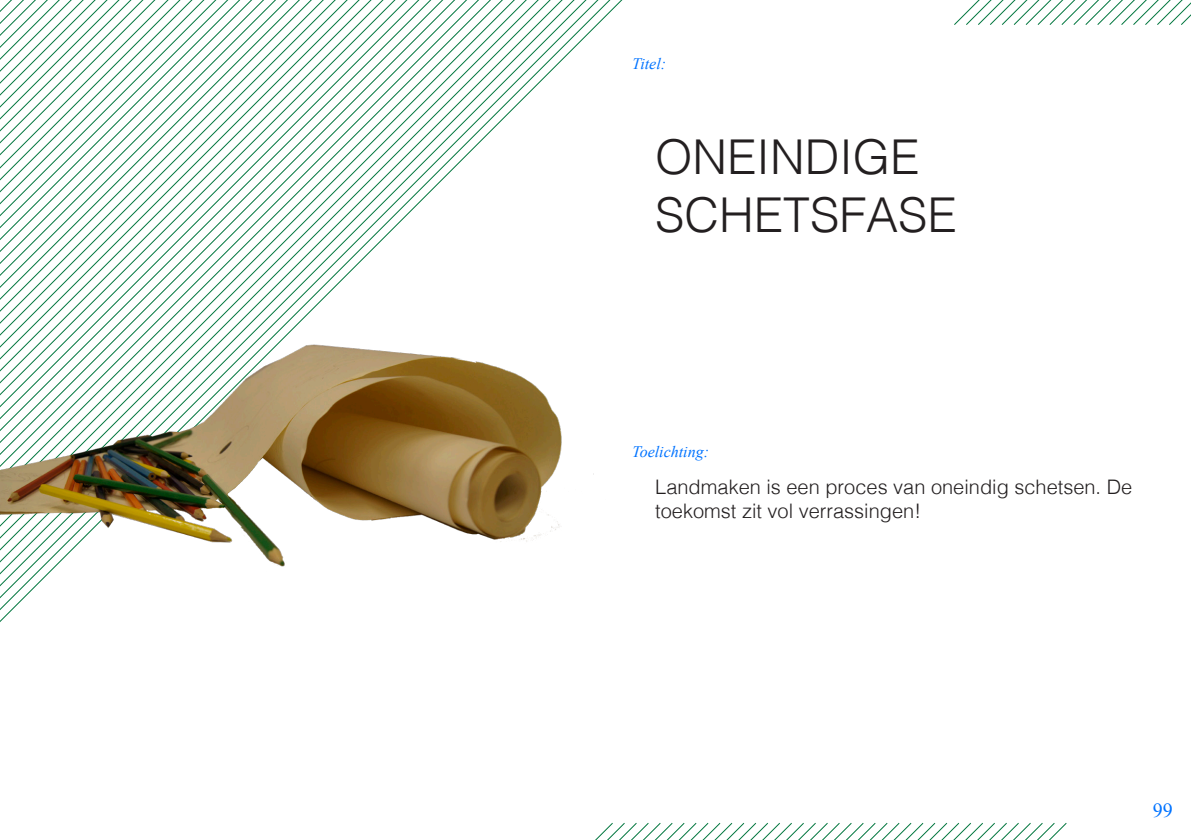
<style>
.page{position:relative;width:1191px;height:840px;background:#fff}
.page>*{position:absolute;margin:0;border:0;box-sizing:border-box;transform-origin:0 0}
.t1{font:300 48px/57.6px "Helvetica";color:#231f20}
.t2{font:300 20px/24px "Helvetica";color:#231f20}
.t3{font:20px "Times New Roman";color:#0073ff}
.t4{font:italic 16px "Times New Roman";color:#0073ff}
</style>
<div class="page">
<svg style="left:0;top:224px;width:172px;height:27px"></svg>
<svg style="left:465px;top:0;width:12px;height:158px"></svg>
<svg style="left:453px;top:0;width:12px;height:170px"></svg>
<svg style="left:441px;top:0;width:12px;height:182px"></svg>
<svg style="left:430px;top:0;width:11px;height:193px"></svg>
<svg style="left:418px;top:0;width:12px;height:205px"></svg>
<svg style="left:406px;top:0;width:12px;height:217px"></svg>
<svg style="left:394px;top:0;width:12px;height:224px"></svg>
<svg style="left:382px;top:0;width:12px;height:224px"></svg>
<svg style="left:370px;top:0;width:12px;height:224px"></svg>
<svg style="left:358px;top:0;width:12px;height:224px"></svg>
<svg style="left:346px;top:0;width:12px;height:224px"></svg>
<svg style="left:334px;top:0;width:12px;height:224px"></svg>
<svg style="left:322px;top:0;width:12px;height:224px"></svg>
<svg style="left:310px;top:0;width:12px;height:224px"></svg>
<svg style="left:298px;top:0;width:12px;height:224px"></svg>
<svg style="left:286px;top:0;width:12px;height:224px"></svg>
<svg style="left:274px;top:0;width:12px;height:224px"></svg>
<svg style="left:262px;top:0;width:12px;height:224px"></svg>
<svg style="left:250px;top:0;width:12px;height:224px"></svg>
<svg style="left:239px;top:0;width:11px;height:224px"></svg>
<svg style="left:227px;top:0;width:12px;height:224px"></svg>
<svg style="left:215px;top:0;width:12px;height:224px"></svg>
<svg style="left:203px;top:0;width:12px;height:224px"></svg>
<svg style="left:191px;top:0;width:12px;height:224px"></svg>
<svg style="left:179px;top:0;width:12px;height:224px"></svg>
<svg style="left:167px;top:0;width:12px;height:224px"></svg>
<svg style="left:0;top:0;width:167px;height:224px"></svg>
<svg style="left:954px;top:0;width:237px;height:25px"></svg>
<svg style="left:596px;top:822px;width:471px;height:17px"></svg>
<img style="left:0;top:251px;width:594px;height:371px">
<p class="t4" style="left:632px;top:53px;width:35px">Titel:</p>
<p class="t1" style="left:655px;top:125px;width:303px">ONEINDIGE<br>SCHETSFASE</p>
<p class="t4" style="left:632px;top:440px;width:78px">Toelichting:</p>
<p class="t2" style="left:655px;top:473px;width:478px">Landmaken is een proces van oneindig schetsen. De toekomst zit vol verrassingen!</p>
<p class="t3" style="left:1152px;top:796px;width:21px">99</p>
</div>
